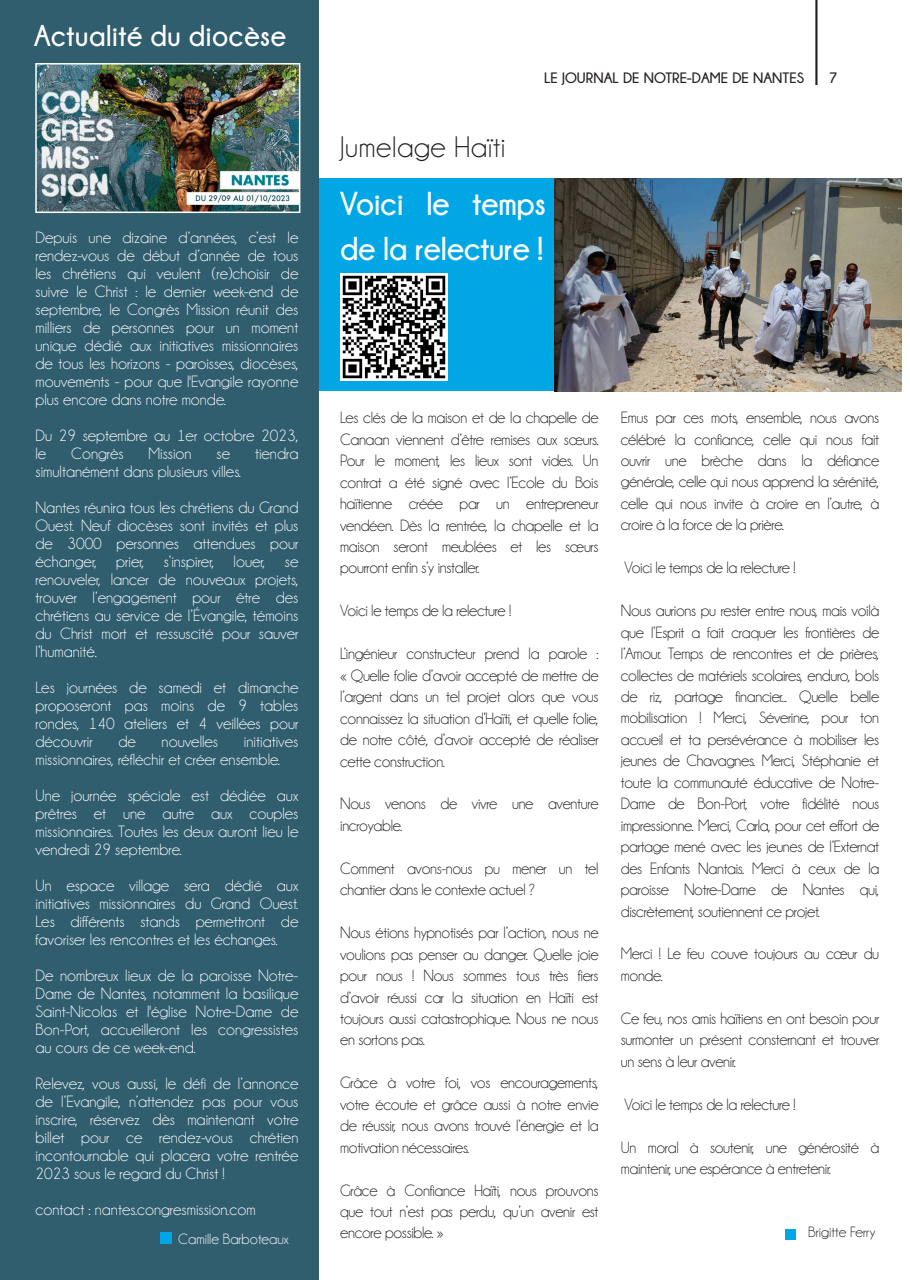
<style>
.page{position:relative;width:910px;height:1280px;background:#fff}
.page>*{position:absolute;margin:0;border:0;box-sizing:border-box;transform-origin:0 0}
.t1{font:700 33px/45px "Champagne&Limousines";color:#fff;scale:.95 1}
.t2{font:700 30px "Champagne&Limousines";letter-spacing:.02em;color:#fff;scale:.94 1}
.t3{font:30px "Champagne&Limousines";letter-spacing:.02em;color:#231f20}
.t4{font:16.5px/21.5px "Champagne&Limousines";letter-spacing:-.02em;color:#231f20;text-align:justify}
.t5{font:16.5px/18px "Champagne&Limousines";color:#fff;text-align:justify}
.t6{font:15px "Champagne&Limousines";color:#fff}
.t7{font:700 15px "Champagne&Limousines";color:#231f20}
.t8{font:15px "Champagne&Limousines";color:#231f20}
</style>
<div class="page">
<div style="left:786px;top:1230px;width:10px;height:10px;background:#00a7e4"></div>
<hr style="left:815px;top:0;width:2px;height:85px;background:#231f20">
<div style="left:319px;top:179px;width:582px;height:212px;background:#00a7e4"></div>
<div style="left:0;top:0;width:319px;height:1280px;background:#315e6f"></div>
<img style="left:38px;top:66px;width:259px;height:144px">
<div style="left:35px;top:63px;width:265px;height:150px;border:2px solid #fff"></div>
<div style="left:160px;top:1233px;width:12px;height:11px;background:#00a7e4"></div>
<img style="left:554px;top:179px;width:347px;height:212px">
<img style="left:340px;top:273px;width:108px;height:108px">
<h2 class="t2" style="left:34px;top:19px;width:270px">Actualité du diocèse</h2>
<h2 class="t3" style="left:340px;top:132px;width:167px">Jumelage Haïti</h2>
<p class="t7" style="left:544px;top:70px;width:261px">LE JOURNAL DE NOTRE-DAME DE NANTES</p>
<p class="t7" style="left:829px;top:69px;width:10px">7</p>
<h1 class="t1" style="left:340px;top:180px;width:218px">Voici le temps de la relecture !</h1>
<p class="t5" style="left:36px;top:228px;width:264px">Depuis une dizaine d’années, c’est le rendez-vous de début d’année de tous les chrétiens qui veulent (re)choisir de suivre le Christ : le dernier week-end de septembre, le Congrès Mission réunit des milliers de personnes pour un moment unique dédié aux initiatives missionnaires de tous les horizons - paroisses, diocèses, mouvements - pour que l'Evangile rayonne plus encore dans notre monde.</p>
<p class="t5" style="left:36px;top:426px;width:264px">Du 29 septembre au 1er octobre 2023, le</p>
<p class="t4" style="left:621px;top:407px;width:260px">Emus par ces mots, ensemble, nous avons célébré la confiance, celle qui nous fait ouvrir une brèche dans la défiance générale, celle qui nous apprend la sérénité, celle qui nous invite à croire en l’autre, à croire à la force de la prière.</p>
<p class="t4" style="left:624px;top:557px;width:173px">Voici le temps de la relecture !</p>
<p class="t4" style="left:621px;top:600px;width:260px">Nous aurions pu rester entre nous, mais voilà que l’Esprit a fait craquer les frontières de l’Amour. Temps de rencontres et de prières, collectes de matériels scolaires, enduro, bols de riz, partage financier. Quelle belle mobilisation ! Merci, Séverine, pour ton accueil et ta persévérance à mobiliser les jeunes de Chavagnes. Merci, Stéphanie et toute la communauté éducative de Notre-Dame de Bon-Port, votre fidélité nous impressionne. Merci, Carla, pour cet effort de partage mené avec les jeunes de l’Externat des Enfants Nantais. Merci à ceux de la paroisse Notre-Dame de Nantes qui, discrètement, soutiennent ce projet.</p>
<p class="t4" style="left:621px;top:943px;width:260px">Merci ! Le feu couve toujours au cœur du monde.</p>
<p class="t4" style="left:621px;top:1007px;width:260px">Ce feu, nos amis haïtiens en ont besoin pour surmonter un présent consternant et trouver un sens à leur avenir.</p>
<p class="t4" style="left:624px;top:1093px;width:173px">Voici le temps de la relecture !</p>
<p class="t4" style="left:621px;top:1136px;width:260px">Un moral à soutenir, une générosité à maintenir, une espérance à entretenir.</p>
<p class="t4" style="left:340px;top:407px;width:260px">Les clés de la maison et de la chapelle de Canaan viennent d’être remises aux sœurs.<br>Pour le moment, les lieux sont vides. Un contrat a été signé avec l’Ecole du Bois haïtienne créée par un entrepreneur vendéen. Dès la rentrée, la chapelle et la maison seront meublées et les sœurs pourront enfin s’y installer.</p>
<p class="t4" style="left:340px;top:600px;width:173px">Voici le temps de la relecture !</p>
<p class="t4" style="left:340px;top:643px;width:260px">L’ingénieur constructeur prend la parole : « Quelle folie d’avoir accepté de mettre de l’argent dans un tel projet alors que vous connaissez la situation d’Haïti, et quelle folie, de notre côté, d’avoir accepté de réaliser cette construction.</p>
<p class="t4" style="left:340px;top:793px;width:260px">Nous venons de vivre une aventure incroyable.</p>
<p class="t4" style="left:340px;top:857px;width:260px">Comment avons-nous pu mener un tel chantier dans le contexte actuel ?</p>
<p class="t4" style="left:340px;top:922px;width:260px">Nous étions hypnotisés par l’action, nous ne voulions pas penser au danger. Quelle joie pour nous ! Nous sommes tous très fiers d’avoir réussi car la situation en Haïti est toujours aussi catastrophique. Nous ne nous en sortons pas.</p>
<p class="t4" style="left:340px;top:1072px;width:260px">Grâce à votre foi, vos encouragements, votre écoute et grâce aussi à notre envie de réussir, nous avons trouvé l’énergie et la motivation nécessaires.</p>
<p class="t4" style="left:340px;top:1179px;width:260px">Grâce à Confiance Haïti, nous prouvons que tout n’est pas perdu, qu’un avenir est encore possible. »</p>
<p class="t5" style="left:71px;top:444px;width:54px">Congrès</p>
<p class="t5" style="left:149px;top:444px;width:45px">Mission</p>
<p class="t5" style="left:217px;top:444px;width:15px">se</p>
<p class="t5" style="left:255px;top:444px;width:45px">tiendra</p>
<p class="t5" style="left:36px;top:453px;width:264px;line-height:36px">simultanément dans plusieurs villes.<br>Nantes réunira tous les chrétiens du Grand</p>
<p class="t5" style="left:36px;top:516px;width:264px">Ouest. Neuf diocèses sont invités et plus de 3000 personnes attendues pour échanger, prier, s’inspirer, louer, se renouveler, lancer de nouveaux projets, trouver l’engagement pour être des chrétiens au service de l’Évangile, témoins du Christ mort et ressuscité pour sauver l’humanité.</p>
<p class="t5" style="left:36px;top:678px;width:264px">Les journées de samedi et dimanche proposeront pas moins de 9 tables rondes, 140 ateliers et 4 veillées pour découvrir</p>
<p class="t5" style="left:118px;top:732px;width:19px">de</p>
<p class="t5" style="left:162px;top:732px;width:58px">nouvelles</p>
<p class="t5" style="left:36px;top:732px;width:264px;text-indent:208px">initiatives missionnaires, réfléchir et créer ensemble.</p>
<p class="t5" style="left:36px;top:786px;width:264px">Une journée spéciale est dédiée aux prêtres et une autre aux couples missionnaires. Toutes les deux auront lieu le vendredi 29 septembre.</p>
<p class="t5" style="left:36px;top:876px;width:264px">Un espace village sera dédié aux initiatives missionnaires du Grand Ouest.<br>Les différents stands permettront de favoriser les rencontres et les échanges.</p>
<p class="t5" style="left:36px;top:966px;width:264px">De nombreux lieux de la paroisse Notre-Dame de Nantes, notamment la basilique Saint-Nicolas et l'église Notre-Dame de Bon-Port, accueilleront les congressistes au cours de ce week-end.</p>
<p class="t5" style="left:36px;top:1074px;width:264px">Relevez, vous aussi, le défi de l’annonce de l’Evangile, n’attendez pas pour vous inscrire, réservez dès maintenant votre billet pour ce rendez-vous chrétien incontournable qui placera votre rentrée 2023 sous le regard du Christ !</p>
<p class="t5" style="left:36px;top:1200px;width:222px">contact : nantes.congresmission.com</p>
<p class="t6" style="left:194px;top:1203px;width:92px">Catherine Morio</p>
<p class="t6" style="left:178px;top:1231px;width:112px">Camille Barboteaux</p>
<p class="t8" style="left:808px;top:1224px;width:69px">Brigitte Ferry</p>
</div>
